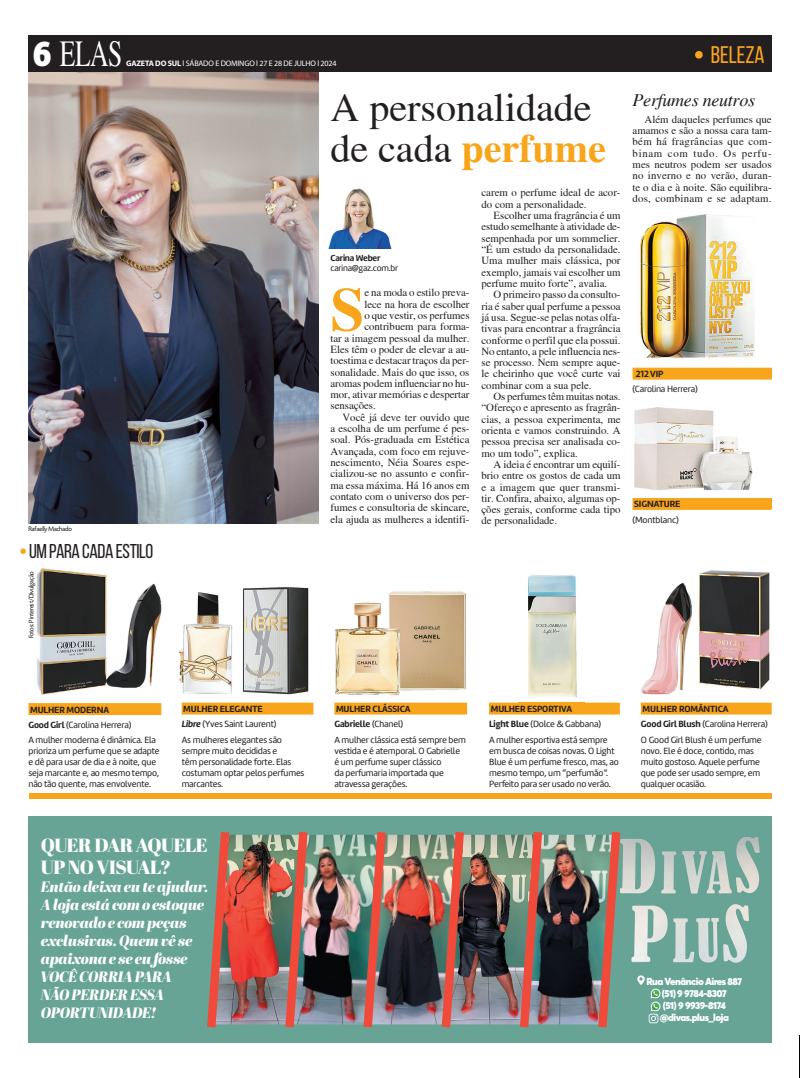
<style>
.page{position:relative;width:800px;height:1078px;background:#fff}
.page>*{position:absolute;margin:0;border:0;box-sizing:border-box;transform-origin:0 0}
.t1{font:700 60.9px "Tribune";color:#f9a51b}
.t2{font:40px/40px "Tribune";color:#231f20}
.t3{font:36.5px "Times";color:#fff;scale:.7 1}
.t4{font:24px "Bebas Neue";color:#f9a51b}
.t5{font:20px "Bebas Neue";letter-spacing:-.02em;color:#231f20}
.t6{font:19px/22.8px "Abril Fatface";letter-spacing:-.025em;color:#fff}
.t7{font:italic 18px "Tribune";letter-spacing:-.015em;color:#231f20}
.t8{font:italic 15px/18px "Abril Fatface";letter-spacing:-.025em;color:#fff}
.t9{font:10.8px/11.3px "Tribune";color:#231f20;text-align:justify}
.t10{font:900 10px/12px "Averta";letter-spacing:-.05em;color:#fff;text-align:center}
.t11{font:9.3px/11px "Amelia";letter-spacing:-.015em;color:#231f20}
.t12{font:9px/10px "Amelia";letter-spacing:-.02em;color:#231f20}
.t13{font:8px "Myriad";letter-spacing:-.02em;color:#fff}
.t14{font:7px "Today SHOP";letter-spacing:-.01em;color:#231f20}
.s1{font-family:"Amelia";font-weight:900;font-size:36px}
.s2{font-weight:700}
.s3{font-weight:700;font-style:italic}
.s4{font-weight:700;color:#f9a51b}
</style>
<div class="page">
<img style="left:28px;top:72px;width:290px;height:451px">
<div style="left:28px;top:35px;width:743px;height:37px;background:#231f20"></div>
<div style="left:695px;top:51px;width:7px;height:8px;background:#f9a51b;border-radius:50%"></div>
<hr style="left:799px;top:1035px;width:1px;height:42px;background:#000">
<div style="left:29px;top:793px;width:742px;height:5px;background:#f9a51b"></div>
<svg style="left:20px;top:548px;width:6px;height:6px"></svg>
<img style="left:640px;top:214px;width:115px;height:144px">
<img style="left:634px;top:407px;width:119px;height:83px">
<img style="left:328px;top:188px;width:64px;height:60px">
<svg style="left:28px;top:703px;width:133px;height:11px"></svg>
<svg style="left:182px;top:702px;width:131px;height:12px;background:#f9a926"></svg>
<svg style="left:334px;top:702px;width:133px;height:12px;background:#f9a927"></svg>
<svg style="left:489px;top:702px;width:130px;height:12px"></svg>
<svg style="left:640px;top:702px;width:131px;height:12px;background:#f9aa28"></svg>
<img style="left:36px;top:568px;width:125px;height:127px">
<img style="left:179px;top:587px;width:130px;height:108px">
<img style="left:335px;top:591px;width:131px;height:103px">
<img style="left:518px;top:575px;width:66px;height:128px">
<img style="left:641px;top:570px;width:129px;height:125px">
<svg style="left:632px;top:367px;width:139px;height:12px;background:#f9aa28"></svg>
<svg style="left:632px;top:498px;width:139px;height:12px;background:#f9a61d"></svg>
<div style="left:28px;top:815px;width:743px;height:227px;background:#68a496"></div>
<img style="left:620px;top:837px;width:139px;height:124px">
<svg style="left:637px;top:975px;width:23px;height:47px"></svg>
<img style="left:542px;top:834px;width:56px;height:190px">
<img style="left:464px;top:834px;width:56px;height:190px">
<img style="left:385px;top:834px;width:56px;height:190px">
<img style="left:307px;top:834px;width:56px;height:190px">
<img style="left:229px;top:834px;width:56px;height:190px">
<img style="left:285px;top:832px;width:22px;height:195px">
<svg style="left:207px;top:832px;width:22px;height:195px"></svg>
<img style="left:363px;top:832px;width:22px;height:195px">
<img style="left:520px;top:832px;width:22px;height:195px">
<svg style="left:598px;top:832px;width:22px;height:195px"></svg>
<img style="left:441px;top:832px;width:23px;height:195px">
<p class="t3" style="left:33px;top:38px;width:130px"><span class="s1">6</span> ELAS</p>
<p class="t13" style="left:126px;top:61px;width:212px"><span class="s2">GAZETA DO SUL</span> l SÁBADO E DOMINGO l 27 E 28 DE JULHO l 2024</p>
<p class="t4" style="left:710px;top:40px;width:55px">BELEZA</p>
<p class="t14" style="left:28px;top:525px;width:45px">Rafaelly Machado</p>
<p class="t5" style="left:29px;top:539px;width:126px">UM PARA CADA ESTILO</p>
<p class="t14" style="left:28px;top:638px;width:69px;rotate:-90deg">Fotos: Pinterest/Divulgação</p>
<p class="t11" style="left:28px;top:702px;width:129px;line-height:15.3px"><span class="s2">MULHER MODERNA<br>Good Girl</span> (Carolina Herrera)<br>A mulher moderna é dinâmica. Ela</p>
<p class="t11" style="left:28px;top:746px;width:133px">prioriza um perfume que se adapte e dê para usar de dia e à noite, que seja marcante e, ao mesmo tempo, não tão quente, mas envolvente.</p>
<p class="t11" style="left:182px;top:702px;width:102px;line-height:15.3px"><span class="s2">MULHER ELEGANTE<br></span><span class="s3">Libre</span> (Yves Saint Laurent)<br>As mulheres elegantes são</p>
<p class="t11" style="left:182px;top:745px;width:124px">sempre muito decididas e<br>têm personalidade forte. Elas costumam optar pelos perfumes marcantes.</p>
<p class="t6" style="left:41px;top:832px;width:168px">QUER DAR AQUELE<br>UP NO VISUAL?</p>
<p class="t8" style="left:41px;top:877px;width:169px">Então deixa eu te ajudar.<br>A loja está com o estoque renovado e com peças exclusivas. Quem vê se apaixona e se eu fosse<br>VOCÊ CORRIA PARA<br>NÃO PERDER ESSA<br>OPORTUNIDADE!</p>
<p class="t2" style="left:330px;top:87px;width:277px">A personalidade de cada <span class="s4">perfume</span></p>
<p class="t7" style="left:632px;top:89px;width:124px">Perfumes neutros</p>
<p class="t9" style="left:632px;top:113px;width:140px;text-indent:12px">Além daqueles perfumes que amamos e são a nossa cara tam&shy;bém há fragrâncias que com&shy;binam com tudo. Os perfu&shy;mes neutros podem ser usados no inverno e no verão, duran&shy;te o dia e à noite. São equilibra&shy;dos, combinam e se adaptam.</p>
<p class="t9" style="left:481px;top:187px;width:140px">carem o perfume ideal de acor-</p>
<p class="t9" style="left:481px;top:198px;width:106px">do com a personalidade.</p>
<p class="t9" style="left:493px;top:209px;width:128px">Escolher uma fragrância é um</p>
<p class="t9" style="left:481px;top:221px;width:140px">estudo semelhante à atividade de-</p>
<p class="t9" style="left:481px;top:232px;width:140px">sempenhada por um sommelier.</p>
<p class="t9" style="left:481px;top:243px;width:140px">“É um estudo da personalidade.</p>
<p class="t9" style="left:481px;top:255px;width:140px">Uma mulher mais clássica, por</p>
<p class="t9" style="left:481px;top:266px;width:140px">exemplo, jamais vai escolher um</p>
<p class="t9" style="left:481px;top:277px;width:127px">perfume muito forte”, avalia.</p>
<p class="t9" style="left:493px;top:289px;width:128px">O primeiro passo da consulto-</p>
<p class="t9" style="left:481px;top:300px;width:140px">ria é saber qual perfume a pessoa</p>
<p class="t9" style="left:481px;top:311px;width:140px">já usa. Segue-se pelas notas olfa-</p>
<p class="t9" style="left:481px;top:322px;width:140px">tivas para encontrar a fragrância</p>
<p class="t9" style="left:481px;top:334px;width:140px">conforme o perfil que ela possui.</p>
<p class="t9" style="left:481px;top:345px;width:140px">No entanto, a pele influencia nes-</p>
<p class="t9" style="left:481px;top:356px;width:140px">se processo. Nem sempre aque-</p>
<p class="t9" style="left:481px;top:368px;width:140px">le cheirinho que você curte vai</p>
<p class="t9" style="left:481px;top:379px;width:112px">combinar com a sua pele.</p>
<p class="t9" style="left:493px;top:390px;width:128px">Os perfumes têm muitas notas.</p>
<p class="t9" style="left:481px;top:402px;width:140px">“Ofereço e apresento as fragrân-</p>
<p class="t9" style="left:481px;top:413px;width:140px">cias, a pessoa experimenta, me</p>
<p class="t9" style="left:481px;top:424px;width:140px">orienta e vamos construindo. A</p>
<p class="t9" style="left:481px;top:435px;width:140px">pessoa precisa ser analisada co-</p>
<p class="t9" style="left:481px;top:447px;width:98px">mo um todo”, explica.</p>
<p class="t9" style="left:493px;top:458px;width:128px">A ideia é encontrar um equilí-</p>
<p class="t9" style="left:481px;top:469px;width:140px">brio entre os gostos de cada um</p>
<p class="t9" style="left:481px;top:481px;width:140px">e a imagem que quer transmi-</p>
<p class="t9" style="left:481px;top:492px;width:140px">tir. Confira, abaixo, algumas op-</p>
<p class="t9" style="left:481px;top:503px;width:140px">ções gerais, conforme cada tipo</p>
<p class="t9" style="left:481px;top:515px;width:77px">de personalidade.</p>
<p class="t12" style="left:330px;top:254px;width:69px"><span class="s2">Carina Weber </span>carina@gaz.com.br</p>
<p class="t1" style="left:330px;top:272px;width:35px">S</p>
<p class="t9" style="left:364px;top:287px;width:107px">e na moda o estilo preva-</p>
<p class="t9" style="left:364px;top:298px;width:107px">lece na hora de escolher</p>
<p class="t9" style="left:364px;top:309px;width:107px">o que vestir, os perfumes</p>
<p class="t9" style="left:364px;top:321px;width:107px">contribuem para forma-</p>
<p class="t9" style="left:330px;top:332px;width:140px">tar a imagem pessoal da mulher.</p>
<p class="t9" style="left:330px;top:343px;width:140px">Eles têm o poder de elevar a au-</p>
<p class="t9" style="left:330px;top:354px;width:140px">toestima e destacar traços da per-</p>
<p class="t9" style="left:330px;top:366px;width:140px">sonalidade. Mais do que isso, os</p>
<p class="t9" style="left:330px;top:377px;width:140px">aromas podem influenciar no hu-</p>
<p class="t9" style="left:330px;top:388px;width:140px">mor, ativar memórias e despertar</p>
<p class="t9" style="left:330px;top:400px;width:47px">sensações.</p>
<p class="t9" style="left:342px;top:411px;width:128px">Você já deve ter ouvido que</p>
<p class="t9" style="left:330px;top:422px;width:140px">a escolha de um perfume é pes-</p>
<p class="t9" style="left:330px;top:434px;width:140px">soal. Pós-graduada em Estética</p>
<p class="t9" style="left:330px;top:445px;width:140px">Avançada, com foco em rejuve-</p>
<p class="t9" style="left:330px;top:456px;width:140px">nescimento, Néia Soares espe-</p>
<p class="t9" style="left:330px;top:467px;width:140px">cializou-se no assunto e confir-</p>
<p class="t9" style="left:330px;top:479px;width:140px">ma essa máxima. Há 16 anos em</p>
<p class="t9" style="left:330px;top:490px;width:140px">contato com o universo dos per-</p>
<p class="t9" style="left:330px;top:501px;width:140px">fumes e consultoria de skincare,</p>
<p class="t9" style="left:330px;top:513px;width:140px">ela ajuda as mulheres a identifi-</p>
<p class="t11" style="left:632px;top:367px;width:67px;line-height:15.3px;text-indent:3px"><span class="s2">212 VIP </span>(Carolina Herrera)</p>
<p class="t11" style="left:632px;top:497px;width:49px;line-height:15.3px"><span class="s2">SIGNATURE </span>(Montblanc)</p>
<p class="t11" style="left:334px;top:702px;width:133px;line-height:15.3px"><span class="s2">MULHER CLÁSSICA<br>Gabrielle</span> (Chanel)<br>A mulher clássica está sempre bem</p>
<p class="t11" style="left:334px;top:745px;width:127px">vestida e é atemporal. O Gabrielle é um perfume super clássico<br>da perfumaria importada que atravessa gerações.</p>
<p class="t11" style="left:489px;top:702px;width:120px;line-height:15.3px"><span class="s2">MULHER ESPORTIVA<br>Light Blue</span> (Dolce &amp; Gabbana)<br>A mulher esportiva está sempre</p>
<p class="t11" style="left:489px;top:745px;width:131px">em busca de coisas novas. O Light<br>Blue é um perfume fresco, mas, ao mesmo tempo, um “perfumão”.<br>Perfeito para ser usado no verão.</p>
<p class="t11" style="left:640px;top:702px;width:128px;line-height:15.3px"><span class="s2">MULHER ROMÂNTICA<br>Good Girl Blush</span> (Carolina Herrera)<br>O Good Girl Blush é um perfume</p>
<p class="t11" style="left:640px;top:745px;width:121px">novo. Ele é doce, contido, mas muito gostoso. Aquele perfume que pode ser usado sempre, em qualquer ocasião.</p>
<p class="t10" style="left:646px;top:976px;width:97px">Rua Venâncio Aires 887 (51) 9 9784-8307<br>(51) 9 9939-8174 @divas.plus_loja</p>
</div>
